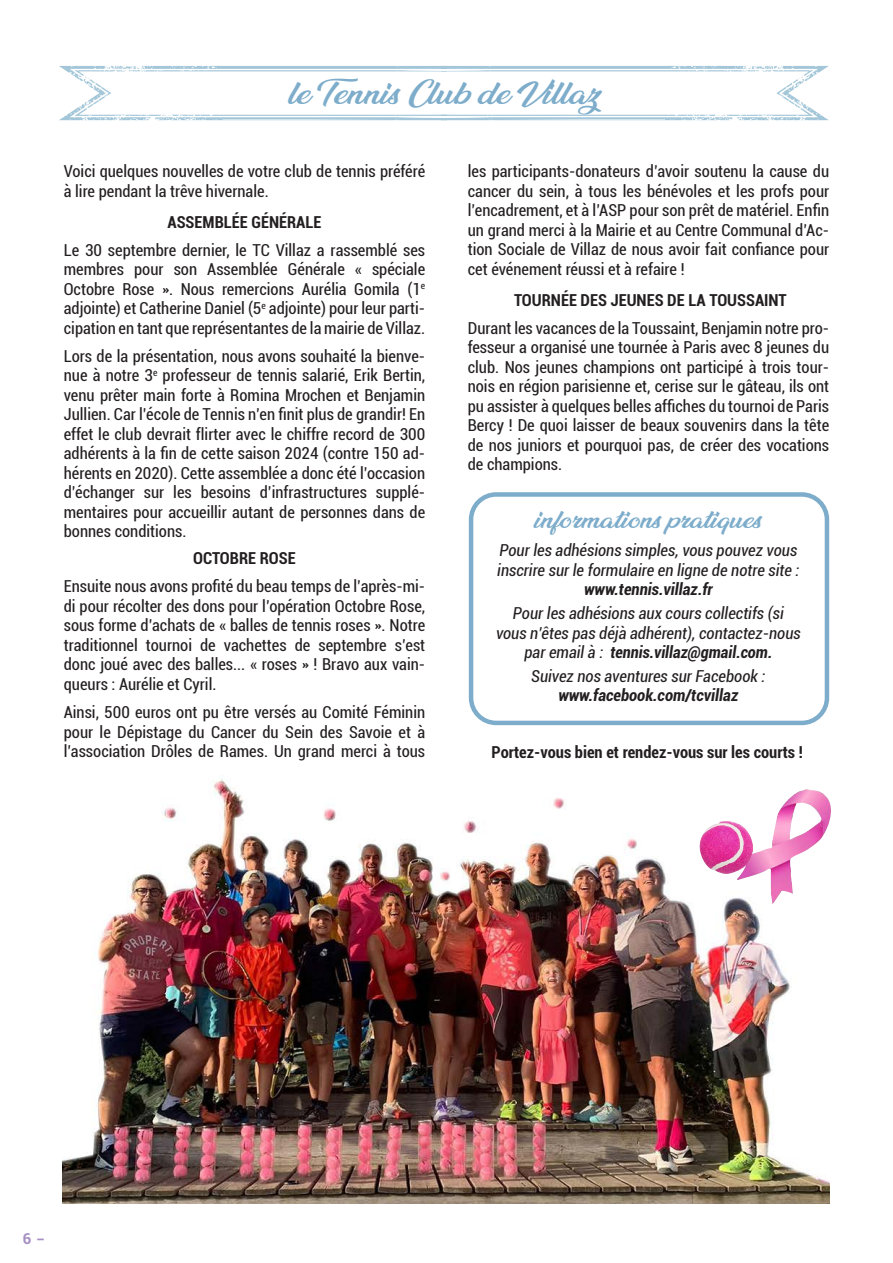
<style>
.page{position:relative;width:893px;height:1263px;background:#fff}
.page>*{position:absolute;margin:0;border:0;box-sizing:border-box;transform-origin:0 0}
.titre{font:900 27px "Ananda";color:#7dadcb;scale:1.2 1}
.titre-2{font:900 21px "Ananda";color:#7dadcb;scale:1.2 1}
.TEXTE{font:condensed 16.5px/19.5px "Roboto";color:#231f20;text-align:justify}
.TEXTE-2{font:italic condensed 16.5px/19.5px "Roboto";color:#231f20;text-align:center}
.TEXTE-3{font:700 condensed 16.5px "Roboto";color:#231f20}
.SOUS_TITRE{font:700 condensed 16.5px "Roboto";color:#231f20}
.t1{font:700 15px "Roboto";color:#a78fc3}
.s1{font-weight:700}
</style>
<div class="page">
<img style="left:62px;top:778px;width:767px;height:425px">
<img style="left:737px;top:789px;width:94px;height:114px">
<img style="left:697px;top:820px;width:57px;height:55px">
<svg style="left:59px;top:66px;width:770px;height:55px"></svg>
<div style="left:469px;top:492px;width:360px;height:233px;border:4px solid #7dadcb;border-radius:25px"></div>
<p class="titre" style="left:288px;top:79px;width:261px">le Tennis Club de Villaz</p>
<p class="TEXTE" style="left:64px;top:161px;width:363px">Voici quelques nouvelles de votre club de tennis préféré à lire pendant la trêve hivernale.</p>
<p class="SOUS_TITRE" style="left:168px;top:210px;width:155px">ASSEMBLÉE GÉNÉRALE</p>
<p class="TEXTE" style="left:64px;top:240px;width:363px">Le 30 septembre dernier, le TC Villaz a rassemblé ses membres pour son Assemblée Générale « spéciale Octobre Rose ». Nous remercions Aurélia Gomila (1<sup>e </sup>adjointe) et Catherine Daniel (5<sup>e</sup> adjointe) pour leur parti&shy;cipation en tant que représentantes de la mairie de Villaz.</p>
<p class="TEXTE" style="left:64px;top:346px;width:363px">Lors de la présentation, nous avons souhaité la bienve&shy;nue à notre 3<sup>e</sup> professeur de tennis salarié, Erik Bertin, venu prêter main forte à Romina Mrochen et Benjamin Jullien. Car l’école de Tennis n’en finit plus de grandir! En effet le club devrait flirter avec le chiffre record de 300 adhérents à la fin de cette saison 2024 (contre 150 ad&shy;hérents en 2020). Cette assemblée a donc été l’occasion d’échanger sur les besoins d’infrastructures supplé&shy;mentaires pour accueillir autant de personnes dans de bonnes conditions.</p>
<p class="TEXTE-3" style="left:193px;top:547px;width:104px">OCTOBRE ROSE</p>
<p class="TEXTE" style="left:64px;top:576px;width:363px">Ensuite nous avons profité du beau temps de l’après-mi&shy;di pour récolter des dons pour l’opération Octobre Rose, sous forme d’achats de « balles de tennis roses ». Notre traditionnel tournoi de vachettes de septembre s’est donc joué avec des balles... « roses » ! Bravo aux vain&shy;queurs : Aurélie et Cyril.</p>
<p class="TEXTE" style="left:64px;top:702px;width:363px">Ainsi, 500 euros ont pu être versés au Comité Féminin pour le Dépistage du Cancer du Sein des Savoie et à l’association Drôles de Rames. Un grand merci à tous</p>
<p class="TEXTE" style="left:468px;top:161px;width:363px">les participants-donateurs d’avoir soutenu la cause du cancer du sein, à tous les bénévoles et les profs pour l’encadrement, et à l’ASP pour son prêt de matériel. Enfin un grand merci à la Mairie et au Centre Communal d’Ac&shy;tion Sociale de Villaz de nous avoir fait confiance pour cet événement réussi et à refaire !</p>
<p class="SOUS_TITRE" style="left:514px;top:288px;width:274px">TOURNÉE DES JEUNES DE LA TOUSSAINT</p>
<p class="TEXTE" style="left:468px;top:318px;width:363px">Durant les vacances de la Toussaint, Benjamin notre pro&shy;fesseur a organisé une tournée à Paris avec 8 jeunes du club. Nos jeunes champions ont participé à trois tour&shy;nois en région parisienne et, cerise sur le gâteau, ils ont pu assister à quelques belles affiches du tournoi de Paris Bercy ! De quoi laisser de beaux souvenirs dans la tête de nos juniors et pourquoi pas, de créer des vocations de champions.</p>
<p class="titre-2" style="left:534px;top:509px;width:191px">informations pratiques</p>
<p class="TEXTE-2" style="left:497px;top:540px;width:304px">Pour les adhésions simples, vous pouvez vous inscrire sur le formulaire en ligne de notre site : <span class="s1">www.tennis.villaz.fr</span></p>
<p class="TEXTE-2" style="left:496px;top:603px;width:306px">Pour les adhésions aux cours collectifs (si vous n’êtes pas déjà adhérent), contactez-nous par email à : <span class="s1">tennis.villaz@gmail.com.</span></p>
<p class="TEXTE-2" style="left:531px;top:666px;width:236px">Suivez nos aventures sur Facebook : <span class="s1">www.facebook.com/tcvillaz</span></p>
<p class="TEXTE-3" style="left:492px;top:741px;width:313px">Portez-vous bien et rendez-vous sur les courts !</p>
<p class="t1" style="left:23px;top:1228px;width:24px">6 -</p>
</div>
